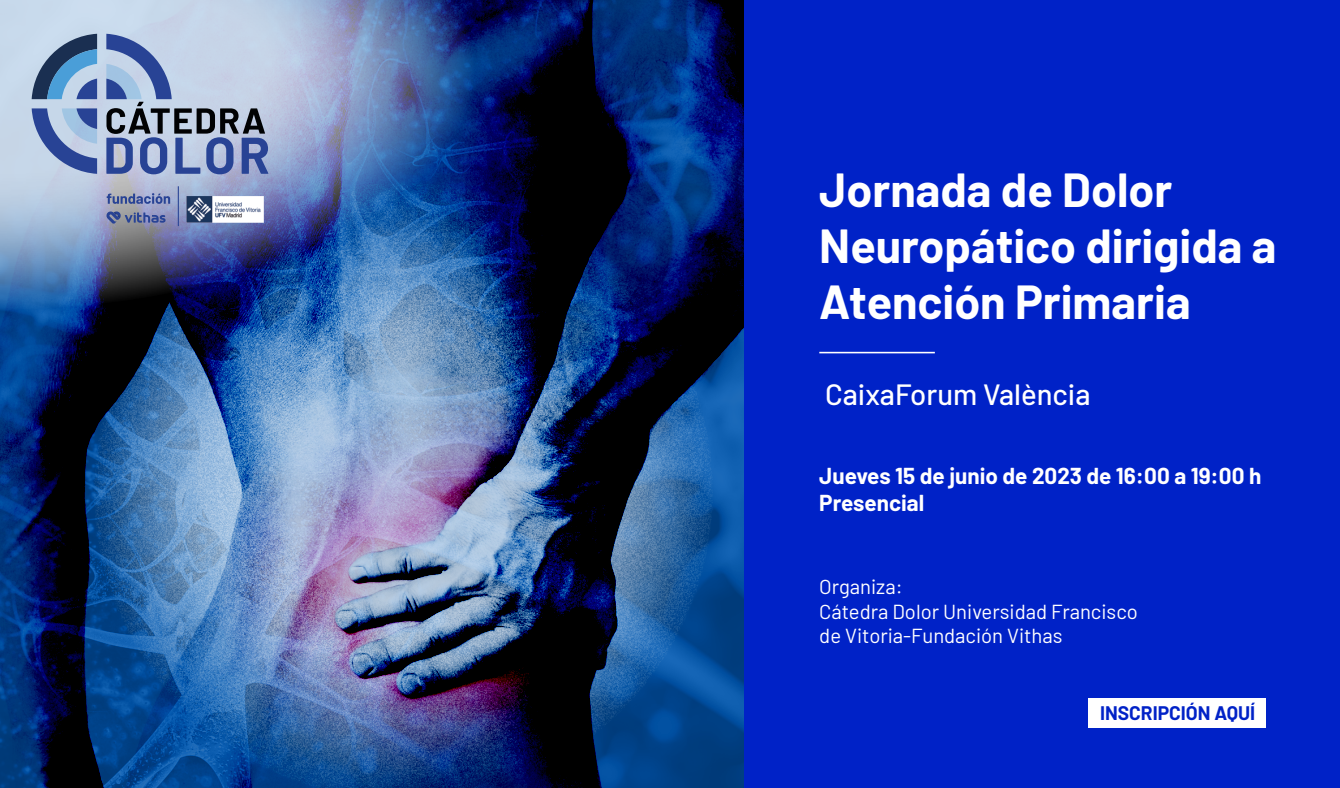
<style>
.page{position:relative;width:1340px;height:788px;background:#fff}
.page>*{position:absolute;margin:0;border:0;box-sizing:border-box;transform-origin:0 0}
.t1{font:700 46.57px/56px "Barlow";color:#fff}
.t2{font:500 29.25px "Barlow";color:#fff}
.t3{font:700 22.5px "Barlow";color:#fff}
.t4{font:20.25px/24.3px "Barlow";color:#fff}
.t5{font:700 19.12px "Barlow";color:#0022c7}
</style>
<div class="page">
<img style="left:0;top:0;width:744px;height:788px">
<img style="left:0;top:0;width:474px;height:310px">
<div style="left:744px;top:0;width:595px;height:788px;background:#0022c7"></div>
<hr style="left:819px;top:352px;width:115px;height:1px;background:#fff">
<div style="left:1088px;top:698px;width:177px;height:29px;background:#fff"></div>
<svg style="left:32px;top:34px;width:65px;height:65px;background:#688aaf"></svg>
<svg style="left:32px;top:108px;width:65px;height:66px;background:#8399c6"></svg>
<svg style="left:106px;top:34px;width:162px;height:140px;background:#93a3c2"></svg>
<svg style="left:106px;top:211px;width:59px;height:13px"></svg>
<svg style="left:107px;top:193px;width:63px;height:11px"></svg>
<img style="left:186px;top:196px;width:78px;height:26px">
<hr style="left:178px;top:186px;width:1px;height:40px;background:#284395">
<p class="t1" style="left:819px;top:158px;width:458px">Jornada de Dolor<br>Neuropático dirigida a<br>Atención Primaria</p>
<p class="t2" style="left:825px;top:372px;width:267px">CaixaForum València</p>
<p class="t3" style="left:819px;top:459px;width:443px">Jueves 15 de junio de 2023 de 16:00 a 19:00 h</p>
<p class="t3" style="left:819px;top:486px;width:106px">Presencial</p>
<p class="t4" style="left:819px;top:573px;width:320px">Organiza:<br>Cátedra Dolor Universidad Francisco de Vitoria-Fundación Vithas</p>
<p class="t5" style="left:1100px;top:698px;width:157px">INSCRIPCIÓN AQUÍ</p>
</div>
